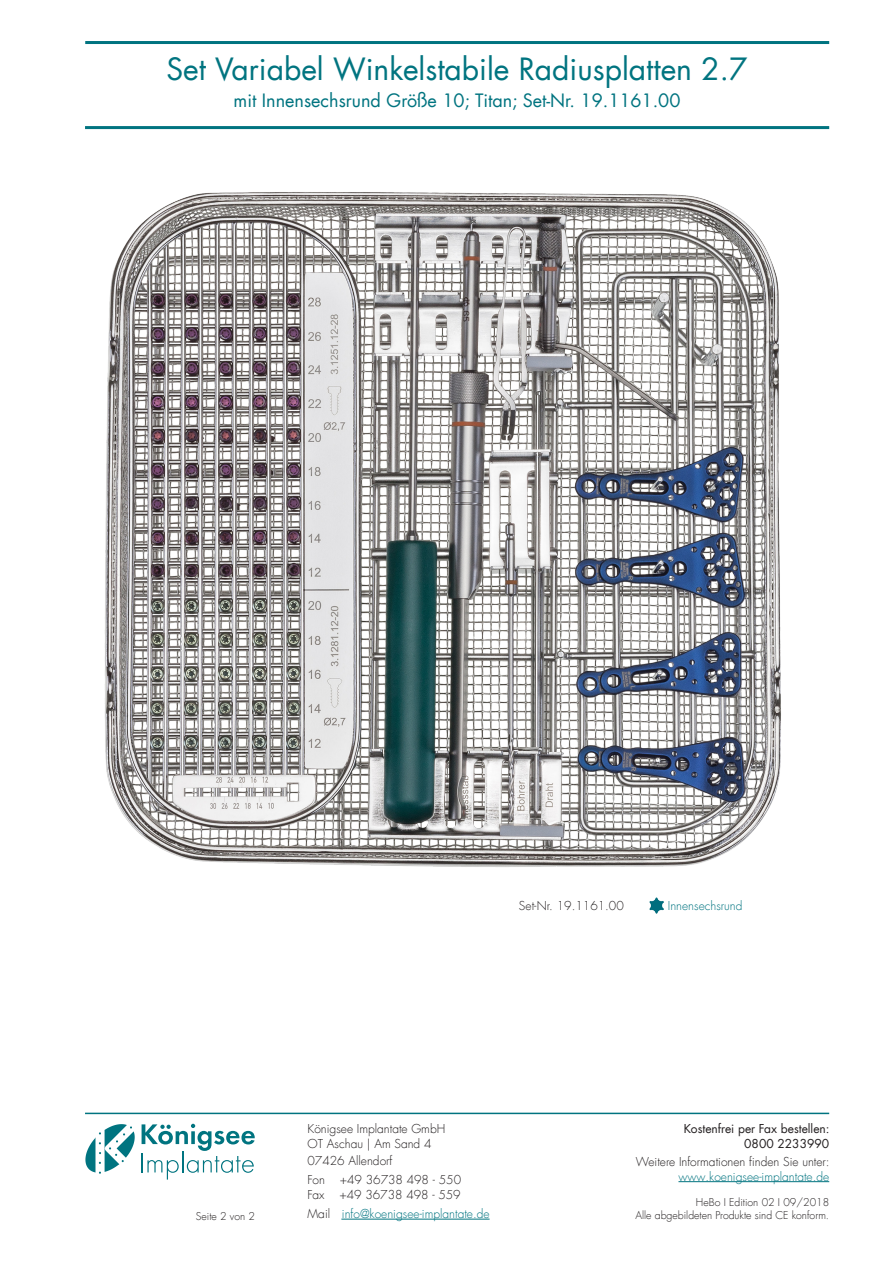
<style>
.page{position:relative;width:893px;height:1263px;background:#fff}
.page>*{position:absolute;margin:0;border:0;box-sizing:border-box;transform-origin:0 0}
.t1{font:30px "Futura Com";color:#007480}
.t2{font:18px "Futura Com";color:#007480}
.t3{font:300 12px/15px "Futura Com";color:#231f20}
.t4{font:300 12px/19.5px "Futura Com";color:#007480}
.t5{font:12px/14.4px "Futura Com";color:#231f20;text-align:right}
.t6{font:300 10.5px "Futura Com";color:#231f20}
.s1{color:#231f20}
</style>
<div class="page">
<hr style="left:85px;top:41px;width:744px;height:3px;background:#007480">
<hr style="left:85px;top:126px;width:744px;height:3px;background:#007480">
<hr style="left:85px;top:1113px;width:744px;height:1px;background:#007480">
<hr style="left:678px;top:1181px;width:151px;height:1px;background:#007480">
<hr style="left:341px;top:1219px;width:149px;height:1px;background:#007480">
<hr style="left:141px;top:1152px;width:2px;height:20px;background:#007480">
<svg style="left:142px;top:1124px;width:113px;height:55px"></svg>
<svg style="left:85px;top:1124px;width:50px;height:50px"></svg>
<img style="left:105px;top:192px;width:676px;height:675px">
<img style="left:649px;top:898px;width:14px;height:16px">
<h1 class="t1" style="left:166px;top:49px;width:583px">Set Variabel Winkelstabile Radiusplatten 2.7</h1>
<h2 class="t2" style="left:234px;top:88px;width:448px">mit Innensechsrund Größe 10; Titan; Set-Nr. 19.1161.00</h2>
<p class="t3" style="left:519px;top:899px;width:107px">Set-Nr. 19.1161.00</p>
<p class="t4" style="left:668px;top:896px;width:76px">Innensechsrund</p>
<p class="t5" style="left:684px;top:1121px;width:147px">Kostenfrei per Fax bestellen:<br>0800 2233990</p>
<p class="t3" style="left:636px;top:1154px;width:195px">Weitere Informationen finden Sie unter:</p>
<p class="t4" style="left:678px;top:1167px;width:152px">www.koenigsee-implantate.de</p>
<p class="t3" style="left:308px;top:1121px;width:139px">Königsee Implantate GmbH<br>OT Aschau | Am Sand 4</p>
<p class="t3" style="left:308px;top:1151px;width:155px;line-height:19.5px">07426 Allendorf<br>Fon +49 36738 498 - 550</p>
<p class="t4" style="left:308px;top:1185px;width:184px"><span class="s1">Fax +49 36738 498 - 559<br>Mail</span> info@koenigsee-implantate.de</p>
<p class="t6" style="left:696px;top:1195px;width:135px">HeBo I Edition 02 I 09/2018</p>
<p class="t6" style="left:196px;top:1209px;width:61px">Seite 2 von 2</p>
<p class="t6" style="left:635px;top:1208px;width:195px">Alle abgebildeten Produkte sind CE konform.</p>
</div>
